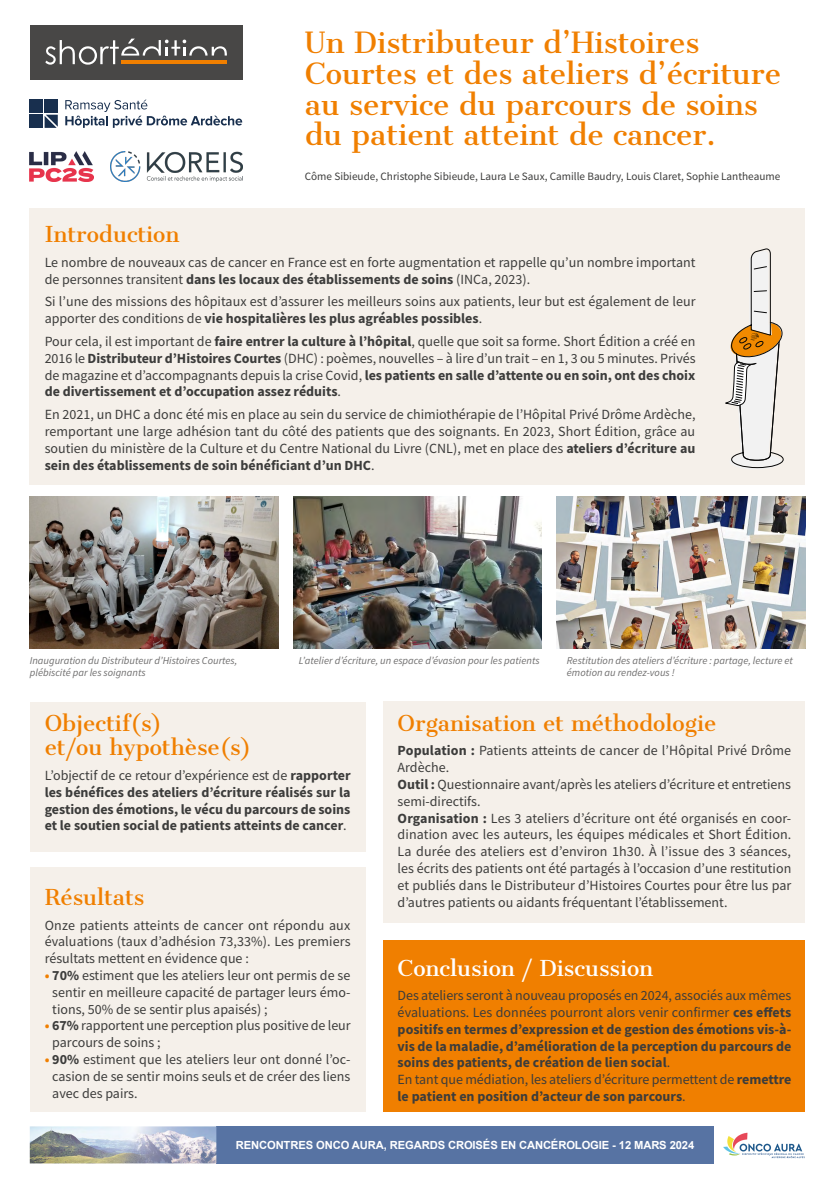
<style>
.page{position:relative;width:835px;height:1180px;background:#fff}
.page>*{position:absolute;margin:0;border:0;box-sizing:border-box;transform-origin:0 0}
.t1{font:28px/30.8px "Cantata One";color:#f07f00}
.t2{font:21px/24.5px "Cantata One";color:#f07f00}
.t3{font:21px "Cantata One";color:#fff}
.t4{font:14px/16.8px "Source Sans Pro";color:#3c3c3b;text-align:justify}
.t5{font:700 14px/16.8px "Source Sans Pro";color:#3c3c3b;text-align:justify}
.t6{font:11.2px "Source Sans Pro";color:#3c3c3b}
.t7{font:700 11.2px "Arial";letter-spacing:-.01em;color:#fff}
.t8{font:italic 10.5px/12.6px "Source Sans Pro";color:#706f6f}
.s1{font-weight:700}
.s2{font-weight:400}
.s3{font-weight:700;color:#f07f00}
</style>
<div class="page">
<div style="left:30px;top:701px;width:335px;height:150px;background:#f5f0ea"></div>
<div style="left:30px;top:867px;width:335px;height:244px;background:#f5f0ea"></div>
<div style="left:383px;top:701px;width:422px;height:221px;background:#f5f0ea"></div>
<div style="left:383px;top:940px;width:422px;height:171px;background:#f07f00"></div>
<div style="left:30px;top:208px;width:775px;height:277px;background:#f5f0ea"></div>
<div style="left:216px;top:1126px;width:497px;height:37px;background:#5773a3"></div>
<img style="left:723px;top:1132px;width:82px;height:27px">
<div style="left:30px;top:25px;width:212px;height:54px;background:#484746"></div>
<svg style="left:45px;top:39px;width:182px;height:26px"></svg>
<hr style="left:121px;top:60px;width:106px;height:4px;background:#f07f00">
<div style="left:30px;top:100px;width:13px;height:13px;background:#182f4e"></div>
<div style="left:45px;top:100px;width:13px;height:13px;background:#182f4e"></div>
<div style="left:30px;top:115px;width:13px;height:13px;background:#182f4e"></div>
<svg style="left:45px;top:115px;width:13px;height:13px"></svg>
<svg style="left:65px;top:100px;width:177px;height:28px"></svg>
<img style="left:110px;top:151px;width:132px;height:30px">
<img style="left:30px;top:151px;width:63px;height:30px">
<img style="left:30px;top:496px;width:248px;height:152px">
<img style="left:293px;top:496px;width:248px;height:152px">
<img style="left:557px;top:496px;width:248px;height:152px">
<svg style="left:725px;top:248px;width:58px;height:221px"></svg>
<img style="left:30px;top:1126px;width:186px;height:37px">
<h1 class="t1" style="left:305px;top:27px;width:477px">Un Distributeur d’Histoires<br>Courtes et des ateliers d’écriture au service du parcours de soins du patient atteint de cancer.</h1>
<p class="t6" style="left:305px;top:169px;width:477px">Côme Sibieude, Christophe Sibieude, Laura Le Saux, Camille Baudry, Louis Claret, Sophie Lantheaume</p>
<h2 class="t2" style="left:45px;top:222px;width:136px">Introduction</h2>
<p class="t4" style="left:45px;top:254px;width:652px">Le nombre de nouveaux cas de cancer en France est en forte augmentation et rappelle qu’un nombre important de personnes transitent <span class="s1">dans les locaux des établissements de soins</span> (INCa, 2023).</p>
<p class="t4" style="left:45px;top:293px;width:652px">Si l’une des missions des hôpitaux est d’assurer les meilleurs soins aux patients, leur but est également de leur apporter des conditions de <span class="s1">vie hospitalières les plus agréables possibles</span>.</p>
<p class="t4" style="left:45px;top:333px;width:652px">Pour cela, il est important de <span class="s1">faire entrer la culture à l’hôpital</span>, quelle que soit sa forme. Short Édition a créé en 2016 le <span class="s1">Distributeur d’Histoires Courtes</span> (DHC) : poèmes, nouvelles – à lire d’un trait – en 1, 3 ou 5 minutes. Privés de magazine et d’accompagnants depuis la crise Covid, <span class="s1">les patients en salle d’attente ou en soin, ont des choix de divertissement et d’occupation assez réduits</span>.</p>
<p class="t4" style="left:45px;top:406px;width:652px">En 2021, un DHC a donc été mis en place au sein du service de chimiothérapie de l’Hôpital Privé Drôme Ardèche, remportant une large adhésion tant du côté des patients que des soignants. En 2023, Short Édition, grâce au soutien du ministère de la Culture et du Centre National du Livre (CNL), met en place des <span class="s1">ateliers d’écriture au sein des établissements de soin bénéficiant d’un DHC</span>.</p>
<p class="t8" style="left:30px;top:654px;width:209px">Inauguration du Distributeur d’Histoires Courtes, plébiscité par les soignants</p>
<p class="t8" style="left:299px;top:654px;width:242px">L’atelier d’écriture, un espace d’évasion pour les patients</p>
<p class="t8" style="left:567px;top:654px;width:227px">Restitution des ateliers d’écriture : partage, lecture et émotion au rendez-vous !</p>
<h2 class="t2" style="left:45px;top:711px;width:208px">Objectif(s)<br>et/ou hypothèse(s)</h2>
<p class="t5" style="left:45px;top:766px;width:307px"><span class="s2">L’objectif de ce retour d’expérience est de</span> rapporter les bénéfices des ateliers d’écriture réalisés sur la gestion des émotions, le vécu du parcours de soins et le soutien social de patients atteints de cancer<span class="s2">.</span></p>
<h2 class="t2" style="left:397px;top:711px;width:320px">Organisation et méthodologie</h2>
<p class="t4" style="left:397px;top:742px;width:395px;text-align:left"><span class="s1">Population :</span> Patients atteints de cancer de l’Hôpital Privé Drôme Ardèche.<br><span class="s1">Outil :</span> Questionnaire avant/après les ateliers d’écriture et entretiens semi-directifs.<br><span class="s1">Organisation :</span> Les 3 ateliers d’écriture ont été organisés en coor&shy;dination avec les auteurs, les équipes médicales et Short Édition.<br>La durée des ateliers est d’environ 1h30. À l’issue des 3 séances, les écrits des patients ont été partagés à l’occasion d’une restitution et publiés dans le Distributeur d’Histoires Courtes pour être lus par</p>
<h2 class="t2" style="left:45px;top:885px;width:101px">Résultats</h2>
<p class="t4" style="left:397px;top:893px;width:331px">d’autres patients ou aidants fréquentant l’établissement.</p>
<p class="t4" style="left:45px;top:916px;width:307px">Onze patients atteints de cancer ont répondu aux évaluations (taux d’adhésion 73,33%). Les premiers résultats mettent en évidence que :</p>
<p class="t4" style="left:52px;top:967px;width:299px;text-indent:-8px"><span class="s3">•</span> <span class="s1">70%</span> estiment que les ateliers leur ont permis de se sentir en meilleure capacité de partager leurs émo&shy;tions, 50% de se sentir plus apaisés) ;</p>
<p class="t4" style="left:52px;top:1017px;width:300px;text-indent:-8px"><span class="s3">•</span> <span class="s1">67%</span> rapportent une perception plus positive de leur parcours de soins ;</p>
<p class="t4" style="left:52px;top:1051px;width:299px;text-indent:-8px"><span class="s3">•</span> <span class="s1">90%</span> estiment que les ateliers leur ont donné l’oc&shy;casion de se sentir moins seuls et de créer des liens avec des pairs.</p>
<h2 class="t3" style="left:397px;top:954px;width:257px">Conclusion / Discussion</h2>
<p class="t5" style="left:397px;top:987px;width:395px;text-align:left"><span class="s2">Des ateliers seront à nouveau proposés en 2024, associés aux mêmes évaluations. Les données pourront alors venir confirmer</span> ces effets positifs en termes d’expression et de gestion des émotions vis-à&shy;vis de la maladie, d’amélioration de la perception du parcours de soins des patients, de création de lien social<span class="s2">.<br>En tant que médiation, les ateliers d’écriture permettent de</span> remettre le patient en position d’acteur de son parcours<span class="s2">.</span></p>
<p class="t7" style="left:236px;top:1137px;width:460px">RENCONTRES ONCO AURA, REGARDS CROISÉS EN CANCÉROLOGIE - 12 MARS 2024</p>
</div>
